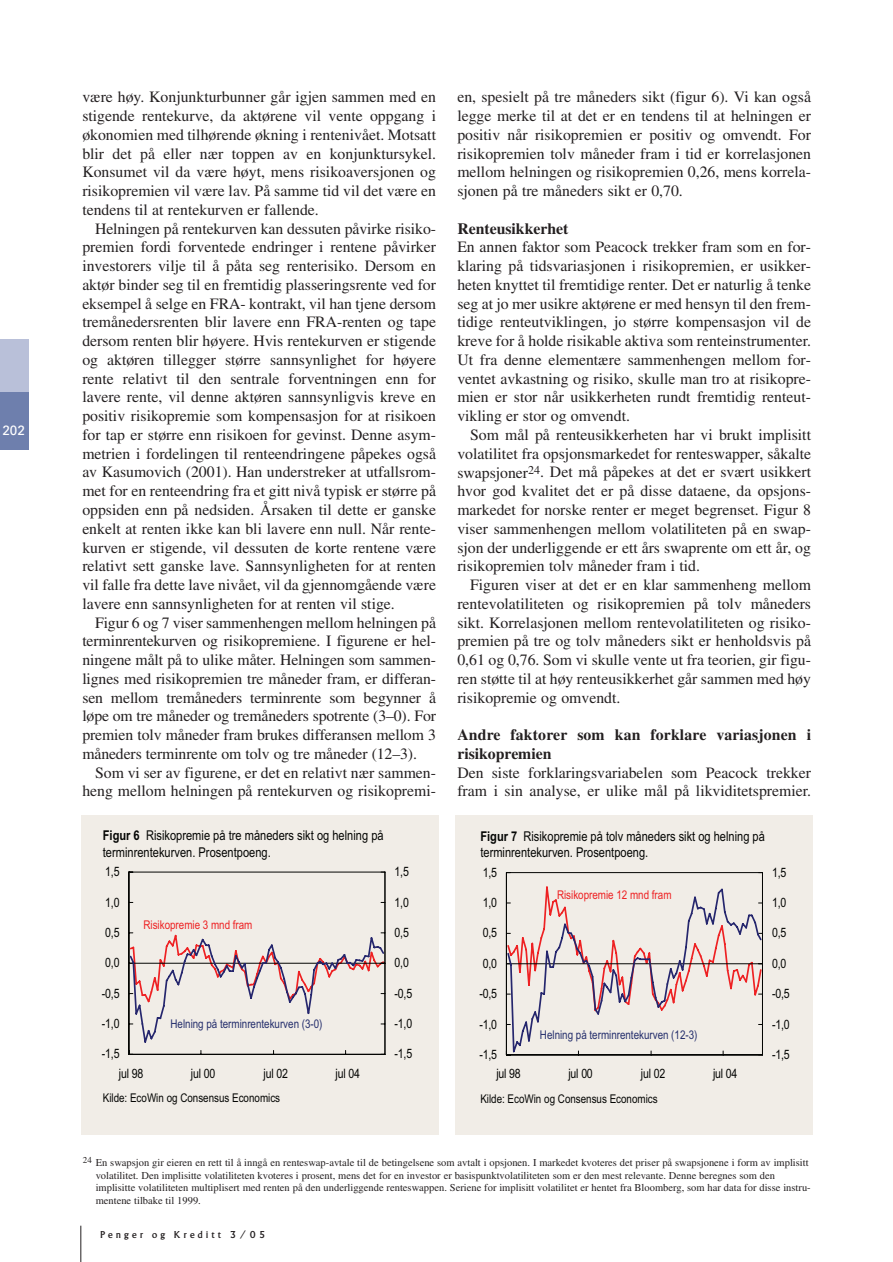
<style>
.page{position:relative;width:893px;height:1262px;background:#fff}
.page>*{position:absolute;margin:0;border:0;box-sizing:border-box;transform-origin:0 0}
.t1{font:15.75px/18.8px "Times";color:#231f20;text-align:justify}
.t2{font:700 15.75px/18.8px "Times";letter-spacing:.005em;color:#231f20}
.t3{font:13.5px/16.2px "Arial Narrow";color:#040503}
.t4{font:13.5px "Univers";color:#fff}
.t5{font:12.9px "Arial Narrow";letter-spacing:-.02em;color:#040503}
.t6{font:12px "Arial Narrow";color:#040503}
.t7{font:12px "Arial Narrow";color:#242e6c}
.t8{font:12px "Arial Narrow";color:#ee2123}
.t9{font:10.5px/12.6px "Times";color:#231f20}
.t10{font:10.5px "Albertus";letter-spacing:.31em;color:#231f20}
.s1{font-weight:700}
</style>
<div class="page">
<hr style="left:80px;top:1225px;width:1px;height:37px;background:#231f20">
<div style="left:0;top:339px;width:28px;height:110px;background:#b9c0d9"></div>
<div style="left:0;top:392px;width:28px;height:57px;background:#6e7fad"></div>
<div style="left:81px;top:815px;width:357px;height:319px;background:#f1ede7"></div>
<hr style="left:129px;top:872px;width:1px;height:182px;background:#040503">
<hr style="left:129px;top:1054px;width:256px;height:1px;background:#040503">
<hr style="left:129px;top:871px;width:256px;height:1px;background:#040503">
<hr style="left:384px;top:872px;width:1px;height:182px;background:#040503">
<svg style="left:128px;top:932px;width:257px;height:112px"></svg>
<div style="left:455px;top:815px;width:357px;height:319px;background:#f1ede7"></div>
<hr style="left:506px;top:872px;width:1px;height:182px;background:#040503">
<hr style="left:506px;top:872px;width:256px;height:1px;background:#040503">
<hr style="left:762px;top:872px;width:1px;height:182px;background:#040503">
<svg style="left:506px;top:886px;width:257px;height:169px"></svg>
<p class="t4" style="left:2px;top:425px;width:24px">202</p>
<p class="t1" style="left:82px;top:89px;width:355px">være høy. Konjunkturbunner går igjen sammen med en stigende rentekurve, da aktørene vil vente oppgang i økonomien med tilhørende økning i rentenivået. Motsatt blir det på eller nær toppen av en konjunktursykel.<br>Konsumet vil da være høyt, mens risikoaversjonen og risikopremien vil være lav. På samme tid vil det være en tendens til at rentekurven er fallende.</p>
<p class="t1" style="left:82px;top:220px;width:355px;text-indent:13px">Helningen på rentekurven kan dessuten påvirke risiko&shy;premien fordi forventede endringer i rentene påvirker investorers vilje til å påta seg renterisiko. Dersom en aktør binder seg til en fremtidig plasseringsrente ved for eksempel å selge en FRA- kontrakt, vil han tjene dersom tremånedersrenten blir lavere enn FRA-renten og tape dersom renten blir høyere. Hvis rentekurven er stigende og aktøren tillegger større sannsynlighet for høyere rente relativt til den sentrale forventningen enn for lavere rente, vil denne aktøren sannsynligvis kreve en positiv risikopremie som kompensasjon for at risikoen for tap er større enn risikoen for gevinst. Denne asym&shy;metrien i fordelingen til renteendringene påpekes også av Kasumovich (2001). Han understreker at utfallsrom&shy;met for en renteendring fra et gitt nivå typisk er større på oppsiden enn på nedsiden. Årsaken til dette er ganske enkelt at renten ikke kan bli lavere enn null. Når rente&shy;kurven er stigende, vil dessuten de korte rentene være relativt sett ganske lave. Sannsynligheten for at renten vil falle fra dette lave nivået, vil da gjennomgående være lavere enn sannsynligheten for at renten vil stige.</p>
<p class="t1" style="left:82px;top:614px;width:355px;text-indent:13px">Figur 6 og 7 viser sammenhengen mellom helningen på terminrentekurven og risikopremiene. I figurene er hel&shy;ningene målt på to ulike måter. Helningen som sammen&shy;lignes med risikopremien tre måneder fram, er differan&shy;sen mellom tremåneders terminrente som begynner å løpe om tre måneder og tremåneders spotrente (3–0). For premien tolv måneder fram brukes differansen mellom 3 måneders terminrente om tolv og tre måneder (12–3).</p>
<p class="t1" style="left:82px;top:764px;width:355px;text-align:right">Som vi ser av figurene, er det en relativt nær sammen&shy;heng mellom helningen på rentekurven og risikopremi-</p>
<p class="t1" style="left:457px;top:89px;width:355px">en, spesielt på tre måneders sikt (figur 6). Vi kan også legge merke til at det er en tendens til at helningen er positiv når risikopremien er positiv og omvendt. For risikopremien tolv måneder fram i tid er korrelasjonen mellom helningen og risikopremien 0,26, mens korrela&shy;sjonen på tre måneders sikt er 0,70.</p>
<p class="t2" style="left:457px;top:220px;width:113px">Renteusikkerhet</p>
<p class="t1" style="left:457px;top:239px;width:355px">En annen faktor som Peacock trekker fram som en for&shy;klaring på tidsvariasjonen i risikopremien, er usikker&shy;heten knyttet til fremtidige renter. Det er naturlig å tenke seg at jo mer usikre aktørene er med hensyn til den frem&shy;tidige renteutviklingen, jo større kompensasjon vil de kreve for å holde risikable aktiva som renteinstrumenter.<br>Ut fra denne elementære sammenhengen mellom for&shy;ventet avkastning og risiko, skulle man tro at risikopre&shy;mien er stor når usikkerheten rundt fremtidig renteut&shy;vikling er stor og omvendt.</p>
<p class="t1" style="left:457px;top:427px;width:355px;text-indent:13px">Som mål på renteusikkerheten har vi brukt implisitt volatilitet fra opsjonsmarkedet for renteswapper, såkalte swapsjoner<sup>24</sup>. Det må påpekes at det er svært usikkert hvor god kvalitet det er på disse dataene, da opsjons&shy;markedet for norske renter er meget begrenset. Figur 8 viser sammenhengen mellom volatiliteten på en swap&shy;sjon der underliggende er ett års swaprente om ett år, og risikopremien tolv måneder fram i tid.</p>
<p class="t1" style="left:457px;top:577px;width:355px;text-indent:13px">Figuren viser at det er en klar sammenheng mellom rentevolatiliteten og risikopremien på tolv måneders sikt. Korrelasjonen mellom rentevolatiliteten og risiko&shy;premien på tre og tolv måneders sikt er henholdsvis på 0,61 og 0,76. Som vi skulle vente ut fra teorien, gir figu&shy;ren støtte til at høy renteusikkerhet går sammen med høy risikopremie og omvendt.</p>
<p class="t2" style="left:457px;top:727px;width:355px">Andre faktorer som kan forklare variasjonen i risikopremien</p>
<p class="t1" style="left:457px;top:764px;width:355px">Den siste forklaringsvariabelen som Peacock trekker fram i sin analyse, er ulike mål på likviditetspremier.</p>
<p class="t3" style="left:103px;top:828px;width:282px"><span class="s1">Figur 6</span> Risikopremie på tre måneders sikt og helning på terminrentekurven. Prosentpoeng.</p>
<p class="t3" style="left:480px;top:829px;width:286px"><span class="s1">Figur 7</span> Risikopremie på tolv måneders sikt og helning på terminrentekurven. Prosentpoeng.</p>
<p class="t5" style="left:105px;top:867px;width:16px">1,5</p>
<p class="t5" style="left:394px;top:867px;width:16px">1,5</p>
<p class="t5" style="left:483px;top:867px;width:16px">1,5</p>
<p class="t5" style="left:772px;top:867px;width:16px">1,5</p>
<p class="t5" style="left:105px;top:897px;width:16px">1,0</p>
<p class="t5" style="left:394px;top:897px;width:16px">1,0</p>
<p class="t5" style="left:483px;top:897px;width:16px">1,0</p>
<p class="t8" style="left:557px;top:890px;width:116px">Risikopremie 12 mnd fram</p>
<p class="t5" style="left:772px;top:897px;width:16px">1,0</p>
<p class="t5" style="left:105px;top:927px;width:16px">0,5</p>
<p class="t8" style="left:143px;top:920px;width:110px">Risikopremie 3 mnd fram</p>
<p class="t5" style="left:394px;top:927px;width:16px">0,5</p>
<p class="t5" style="left:483px;top:928px;width:16px">0,5</p>
<p class="t5" style="left:772px;top:928px;width:16px">0,5</p>
<p class="t5" style="left:105px;top:958px;width:16px">0,0</p>
<p class="t5" style="left:394px;top:958px;width:16px">0,0</p>
<p class="t5" style="left:483px;top:958px;width:16px">0,0</p>
<p class="t5" style="left:772px;top:958px;width:16px">0,0</p>
<p class="t5" style="left:102px;top:988px;width:19px">-0,5</p>
<p class="t5" style="left:394px;top:988px;width:19px">-0,5</p>
<p class="t5" style="left:479px;top:989px;width:19px">-0,5</p>
<p class="t5" style="left:772px;top:989px;width:19px">-0,5</p>
<p class="t5" style="left:102px;top:1018px;width:19px">-1,0</p>
<p class="t7" style="left:170px;top:1019px;width:153px">Helning på terminrentekurven (3-0)</p>
<p class="t5" style="left:394px;top:1018px;width:19px">-1,0</p>
<p class="t5" style="left:479px;top:1019px;width:19px">-1,0</p>
<p class="t7" style="left:540px;top:1030px;width:159px">Helning på terminrentekurven (12-3)</p>
<p class="t5" style="left:772px;top:1019px;width:19px">-1,0</p>
<p class="t5" style="left:102px;top:1049px;width:19px">-1,5</p>
<p class="t5" style="left:394px;top:1049px;width:19px">-1,5</p>
<p class="t5" style="left:479px;top:1049px;width:19px">-1,5</p>
<p class="t5" style="left:772px;top:1049px;width:19px">-1,5</p>
<p class="t5" style="left:119px;top:1068px;width:26px">jul 98</p>
<p class="t5" style="left:191px;top:1068px;width:26px">jul 00</p>
<p class="t5" style="left:263px;top:1068px;width:26px">jul 02</p>
<p class="t5" style="left:335px;top:1068px;width:26px">jul 04</p>
<p class="t5" style="left:496px;top:1068px;width:26px">jul 98</p>
<p class="t5" style="left:568px;top:1068px;width:26px">jul 00</p>
<p class="t5" style="left:641px;top:1068px;width:26px">jul 02</p>
<p class="t5" style="left:713px;top:1068px;width:26px">jul 04</p>
<p class="t6" style="left:103px;top:1093px;width:179px">Kilde: EcoWin og Consensus Economics</p>
<p class="t6" style="left:480px;top:1094px;width:179px">Kilde: EcoWin og Consensus Economics</p>
<p class="t9" style="left:96px;top:1157px;width:716px;text-indent:-13px"><sup>24</sup> En swapsjon gir eieren en rett til å inngå en renteswap-avtale til de betingelsene som avtalt i opsjonen. I markedet kvoteres det priser på swapsjonene i form av implisitt volatilitet. Den implisitte volatiliteten kvoteres i prosent, mens det for en investor er basispunktvolatiliteten som er den mest relevante. Denne beregnes som den implisitte volatiliteten multiplisert med renten på den underliggende renteswappen. Seriene for implisitt volatilitet er hentet fra Bloomberg, som har data for disse instru&shy;mentene tilbake til 1999.</p>
<p class="t10" style="left:101px;top:1230px;width:166px">Penger og Kreditt 3/05</p>
</div>
